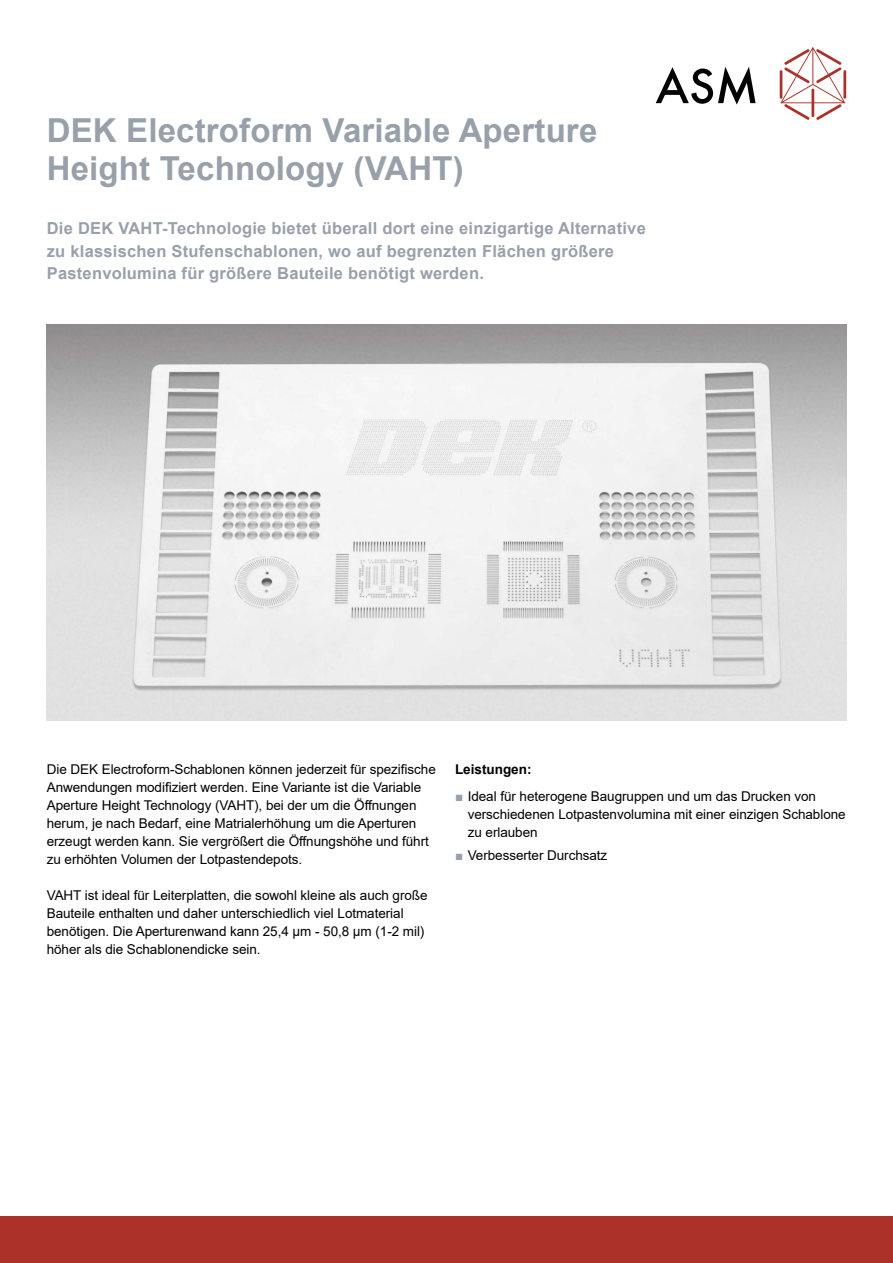
<style>
.page{position:relative;width:893px;height:1263px;background:#fff}
.page>*{position:absolute;margin:0;border:0;box-sizing:border-box;transform-origin:0 0}
.t1{font:700 33px/38.2px "Arial";letter-spacing:.005em;color:#98a0aa}
.t2{font:700 16.5px/22.5px "Arial";letter-spacing:.015em;color:#98a0aa}
.t3{font:13.5px/18px "Arial";letter-spacing:-.005em;color:#000}
.t4{font:700 13.5px "Arial";color:#000}
.s1{color:#98a0aa}
</style>
<div class="page">
<svg style="left:656px;top:67px;width:99px;height:38px"></svg>
<hr style="left:843px;top:70px;width:3px;height:29px;background:#ab322a">
<svg style="left:780px;top:47px;width:65px;height:73px"></svg>
<div style="left:0;top:1216px;width:893px;height:47px;background:#ac3129"></div>
<img style="left:47px;top:324px;width:799px;height:396px">
<h1 class="t1" style="left:47px;top:111px;width:552px">DEK Electroform Variable Aperture<br>Height Technology (VAHT)</h1>
<p class="t2" style="left:47px;top:217px;width:601px">Die DEK VAHT-Technologie bietet überall dort eine einzigartige Alternative zu klassischen Stufenschablonen, wo auf begrenzten Flächen größere<br>Pastenvolumina für größere Bauteile benötigt werden.</p>
<p class="t3" style="left:47px;top:760px;width:391px">Die DEK Electroform-Schablonen können jederzeit für spezifische Anwendungen modifiziert werden. Eine Variante ist die Variable Aperture Height Technology (VAHT), bei der um die Öffnungen herum, je nach Bedarf, eine Matrialerhöhung um die Aperturen erzeugt werden kann. Sie vergrößert die Öffnungshöhe und führt zu erhöhten Volumen der Lotpastendepots.</p>
<p class="t3" style="left:47px;top:886px;width:382px">VAHT ist ideal für Leiterplatten, die sowohl kleine als auch große Bauteile enthalten und daher unterschiedlich viel Lotmaterial benötigen. Die Aperturenwand kann 25,4 µm - 50,8 µm (1-2 mil) höher als die Schablonendicke sein.</p>
<p class="t4" style="left:455px;top:760px;width:78px">Leistungen:</p>
<p class="t3" style="left:468px;top:787px;width:379px;text-indent:-13px"><span class="s1">■</span> Ideal für heterogene Baugruppen und um das Drucken von verschiedenen Lotpastenvolumina mit einer einzigen Schablone zu erlauben</p>
<p class="t3" style="left:455px;top:846px;width:154px"><span class="s1">■</span> Verbesserter Durchsatz</p>
</div>
